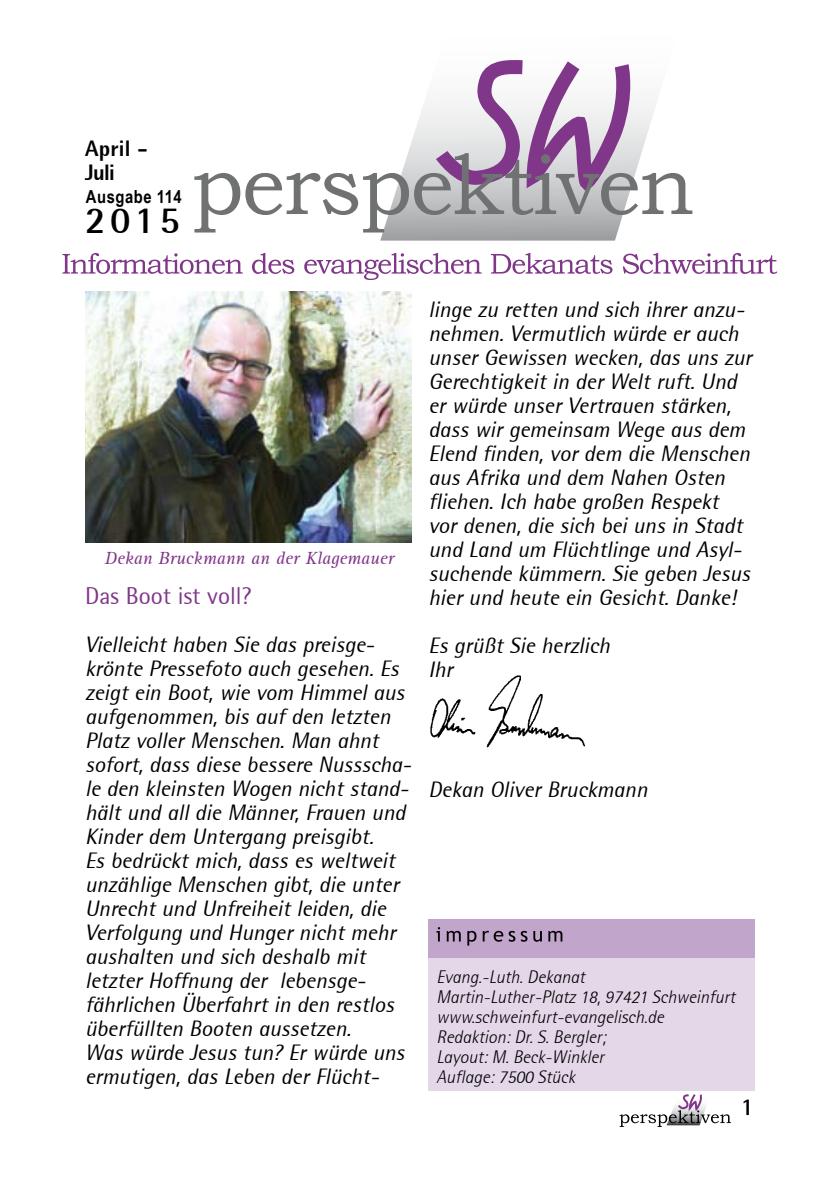
<style>
.page{position:relative;width:840px;height:1191px;background:#fff}
.page>*{position:absolute;margin:0;border:0;box-sizing:border-box;transform-origin:0 0}
.t1{font:700 38px "Rotis Semi Sans";color:#000}
.t2{font:24px "Rotis Semi Sans";color:#803689}
.t3{font:italic 22px/24px "Rotis Semi Sans";color:#000}
.t4{font:800 22px/24px "Rotis Semi Sans";letter-spacing:.01em;color:#000}
.t5{font:italic 300 18px/20px "Rotis Semi Sans";color:#000}
.t6{font:italic 18px "Rotis Serif";color:#803689}
.t7{font:700 18px "Arial Narrow";letter-spacing:.03em;color:#000}
</style>
<div class="page">
<svg style="left:619px;top:1094px;width:111px;height:33px"></svg>
<svg style="left:380px;top:232px;width:238px;height:9px;background:#a4a5a7"></svg>
<svg style="left:194px;top:60px;width:498px;height:172px"></svg>
<svg style="left:62px;top:253px;width:714px;height:27px"></svg>
<img style="left:85px;top:291px;width:326px;height:252px">
<img style="left:430px;top:675px;width:156px;height:72px">
<div style="left:428px;top:918px;width:326px;height:40px;background:#c2a5ca"></div>
<div style="left:428px;top:958px;width:326px;height:133px;background:#e3d7e8"></div>
<svg style="left:436px;top:927px;width:126px;height:18px"></svg>
<p class="t4" style="left:85px;top:136px;width:64px">April -<br>Juli</p>
<p class="t7" style="left:86px;top:183px;width:97px">Ausgabe 114</p>
<h1 class="t1" style="left:85px;top:197px;width:96px">201 5</h1>
<p class="t6" style="left:105px;top:548px;width:290px">Dekan Bruckmann an der Klagemauer</p>
<p class="t2" style="left:85px;top:582px;width:168px">Das Boot ist voll?</p>
<p class="t3" style="left:85px;top:632px;width:327px">Vielleicht haben Sie das preisge&shy;krönte Pressefoto auch gesehen. Es zeigt ein Boot, wie vom Himmel aus aufgenommen, bis auf den letzten Platz voller Menschen. Man ahnt sofort, dass diese bessere Nussscha&shy;le den kleinsten Wogen nicht stand&shy;hält und all die Männer, Frauen und Kinder dem Untergang preisgibt.<br>Es bedrückt mich, dass es weltweit unzählige Menschen gibt, die unter Unrecht und Unfreiheit leiden, die Verfolgung und Hunger nicht mehr aushalten und sich deshalb mit letzter Hoffnung der lebensge&shy;fährlichen Überfahrt in den restlos überfüllten Booten aussetzen.<br>Was würde Jesus tun? Er würde uns ermutigen, das Leben der Flücht-</p>
<p class="t3" style="left:428px;top:297px;width:325px">linge zu retten und sich ihrer anzu&shy;nehmen. Vermutlich würde er auch unser Gewissen wecken, das uns zur Gerechtigkeit in der Welt ruft. Und er würde unser Vertrauen stärken, dass wir gemeinsam Wege aus dem Elend finden, vor dem die Menschen aus Afrika und dem Nahen Osten fliehen. Ich habe großen Respekt vor denen, die sich bei uns in Stadt und Land um Flüchtlinge und Asyl&shy;suchende kümmern. Sie geben Jesus hier und heute ein Gesicht. Danke!</p>
<p class="t3" style="left:428px;top:633px;width:183px">Es grüßt Sie herzlich<br>Ihr</p>
<p class="t3" style="left:428px;top:777px;width:220px">Dekan Oliver Bruckmann</p>
<p class="t5" style="left:436px;top:966px;width:300px">Evang.-Luth. Dekanat<br>Martin-Luther-Platz 18, 97421 Schweinfurt www.schweinfurt-evangelisch.de<br>Redaktion: Dr. S. Bergler;<br>Layout: M. Beck-Winkler<br>Auflage: 7500 Stück</p>
</div>
